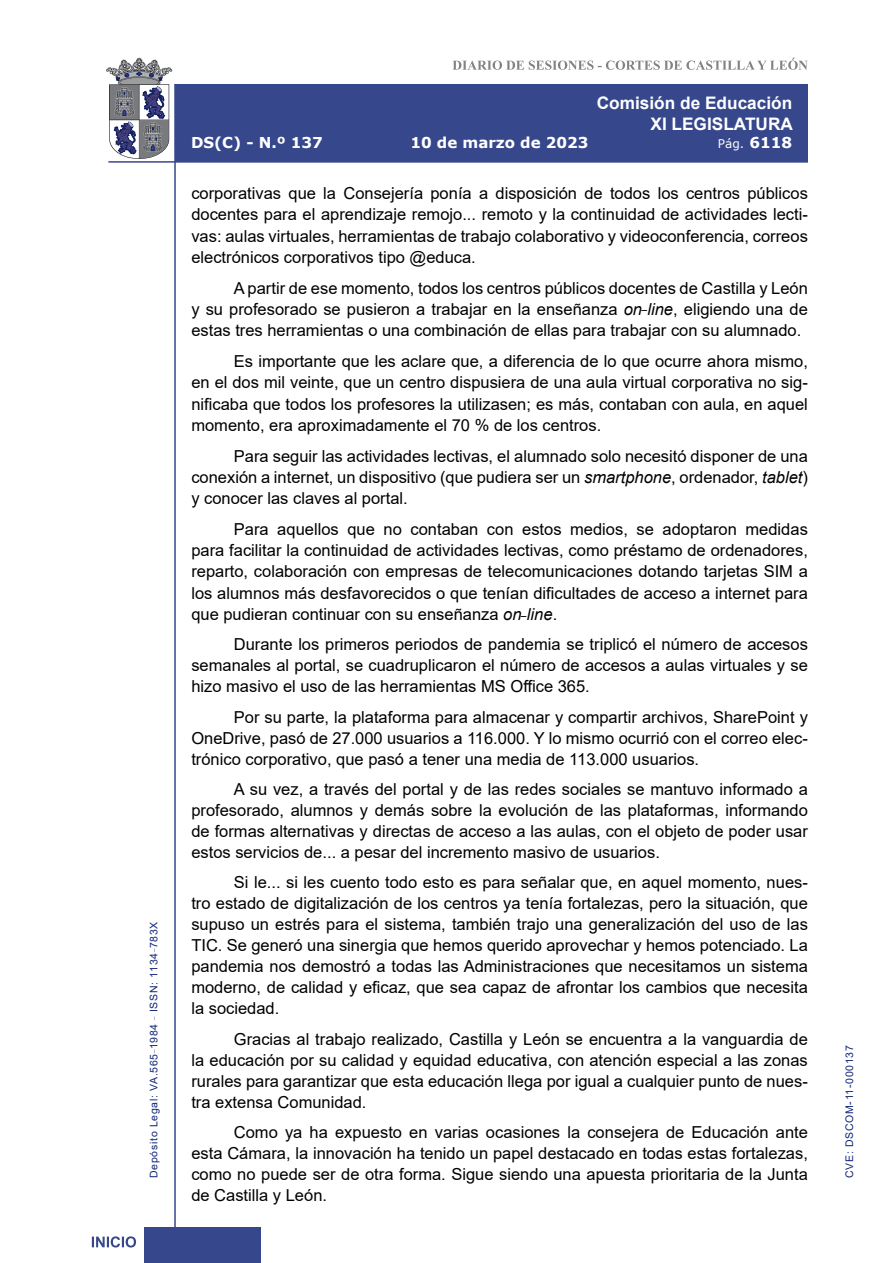
<style>
.page{position:relative;width:893px;height:1263px;background:#fff}
.page>*{position:absolute;margin:0;border:0;box-sizing:border-box;transform-origin:0 0}
.t1{font:700 17.25px/20.7px "Arial";color:#fff;text-align:right}
.t2{font:16.5px/21px "Arial";color:#000;text-align:justify}
.t3{font:700 15px "Verdana";color:#fff}
.t4{font:12px "Verdana";color:#fff}
.t5{font:10.5px "Arial";letter-spacing:.065em;color:#122678}
.s1{font-weight:700;font-size:15px}
.s2{font-style:italic}
</style>
<div class="page">
<svg style="left:452px;top:58px;width:356px;height:12px"></svg>
<hr style="left:174px;top:84px;width:2px;height:1179px;background:#36478c">
<div style="left:144px;top:1227px;width:117px;height:36px;background:#36478c"></div>
<div style="left:175px;top:84px;width:633px;height:78px;background:#36478c"></div>
<hr style="left:108px;top:161px;width:700px;height:2px;background:#36478c">
<svg style="left:92px;top:1236px;width:44px;height:11px"></svg>
<svg style="left:106px;top:58px;width:66px;height:101px"></svg>
<p class="t5" style="left:146px;top:1178px;width:258px;rotate:-90deg">Depósito Legal: VA.565<sup>_</sup>1984 <sup>_</sup> ISSN: 1134<sup>_</sup>783X</p>
<p class="t1" style="left:597px;top:93px;width:198px">Comisión de Educación<br>XI LEGISLATURA</p>
<p class="t3" style="left:191px;top:132px;width:133px">DS(C) - N.º 137</p>
<p class="t3" style="left:410px;top:132px;width:180px">10 de marzo de 2023</p>
<p class="t4" style="left:718px;top:135px;width:76px">Pág. <span class="s1">6118</span></p>
<p class="t2" style="left:191px;top:183px;width:618px">corporativas que la Consejería ponía a disposición de todos los centros públicos docentes para el aprendizaje remojo... remoto y la continuidad de actividades lecti&shy;vas: aulas virtuales, herramientas de trabajo colaborativo y videoconferencia, correos electrónicos corporativos tipo @educa.</p>
<p class="t2" style="left:191px;top:277px;width:618px;text-indent:43px">A partir de ese momento, todos los centros públicos docentes de Castilla y León y su profesorado se pusieron a trabajar en la enseñanza <span class="s2">on</span><sup>_</sup><span class="s2">line</span>, eligiendo una de estas tres herramientas o una combinación de ellas para trabajar con su alumnado.</p>
<p class="t2" style="left:191px;top:350px;width:618px;text-indent:43px">Es importante que les aclare que, a diferencia de lo que ocurre ahora mismo, en el dos mil veinte, que un centro dispusiera de una aula virtual corporativa no sig&shy;nificaba que todos los profesores la utilizasen; es más, contaban con aula, en aquel momento, era aproximadamente el 70 % de los centros.</p>
<p class="t2" style="left:191px;top:445px;width:618px;text-indent:43px">Para seguir las actividades lectivas, el alumnado solo necesitó disponer de una conexión a internet, un dispositivo (que pudiera ser un <span class="s2">smartphone</span>, ordenador, <span class="s2">tablet</span>) y conocer las claves al portal.</p>
<p class="t2" style="left:191px;top:518px;width:618px;text-indent:43px">Para aquellos que no contaban con estos medios, se adoptaron medidas para facilitar la continuidad de actividades lectivas, como préstamo de ordenadores, reparto, colaboración con empresas de telecomunicaciones dotando tarjetas SIM a los alumnos más desfavorecidos o que tenían dificultades de acceso a internet para que pudieran continuar con su enseñanza <span class="s2">on</span><sup>_</sup><span class="s2">line</span>.</p>
<p class="t2" style="left:191px;top:634px;width:618px;text-indent:43px">Durante los primeros periodos de pandemia se triplicó el número de accesos semanales al portal, se cuadruplicaron el número de accesos a aulas virtuales y se hizo masivo el uso de las herramientas MS Office 365.</p>
<p class="t2" style="left:191px;top:706px;width:618px;text-indent:43px">Por su parte, la plataforma para almacenar y compartir archivos, SharePoint y OneDrive, pasó de 27.000 usuarios a 116.000. Y lo mismo ocurrió con el correo elec&shy;trónico corporativo, que pasó a tener una media de 113.000 usuarios.</p>
<p class="t2" style="left:191px;top:779px;width:618px;text-indent:43px">A su vez, a través del portal y de las redes sociales se mantuvo informado a profesorado, alumnos y demás sobre la evolución de las plataformas, informando de formas alternativas y directas de acceso a las aulas, con el objeto de poder usar estos servicios de... a pesar del incremento masivo de usuarios.</p>
<p class="t2" style="left:191px;top:872px;width:618px;text-indent:43px">Si le... si les cuento todo esto es para señalar que, en aquel momento, nues&shy;tro estado de digitalización de los centros ya tenía fortalezas, pero la situación, que supuso un estrés para el sistema, también trajo una generalización del uso de las TIC. Se generó una sinergia que hemos querido aprovechar y hemos potenciado. La pandemia nos demostró a todas las Administraciones que necesitamos un sistema moderno, de calidad y eficaz, que sea capaz de afrontar los cambios que necesita la sociedad.</p>
<p class="t2" style="left:191px;top:1028px;width:618px;text-indent:43px">Gracias al trabajo realizado, Castilla y León se encuentra a la vanguardia de la educación por su calidad y equidad educativa, con atención especial a las zonas rurales para garantizar que esta educación llega por igual a cualquier punto de nues&shy;tra extensa Comunidad.</p>
<p class="t2" style="left:191px;top:1122px;width:618px;text-indent:43px">Como ya ha expuesto en varias ocasiones la consejera de Educación ante esta Cámara, la innovación ha tenido un papel destacado en todas estas fortalezas, como no puede ser de otra forma. Sigue siendo una apuesta prioritaria de la Junta de Castilla y León.</p>
<p class="t5" style="left:842px;top:1178px;width:134px;rotate:-90deg">CVE: DSCOM-11-000137</p>
</div>
